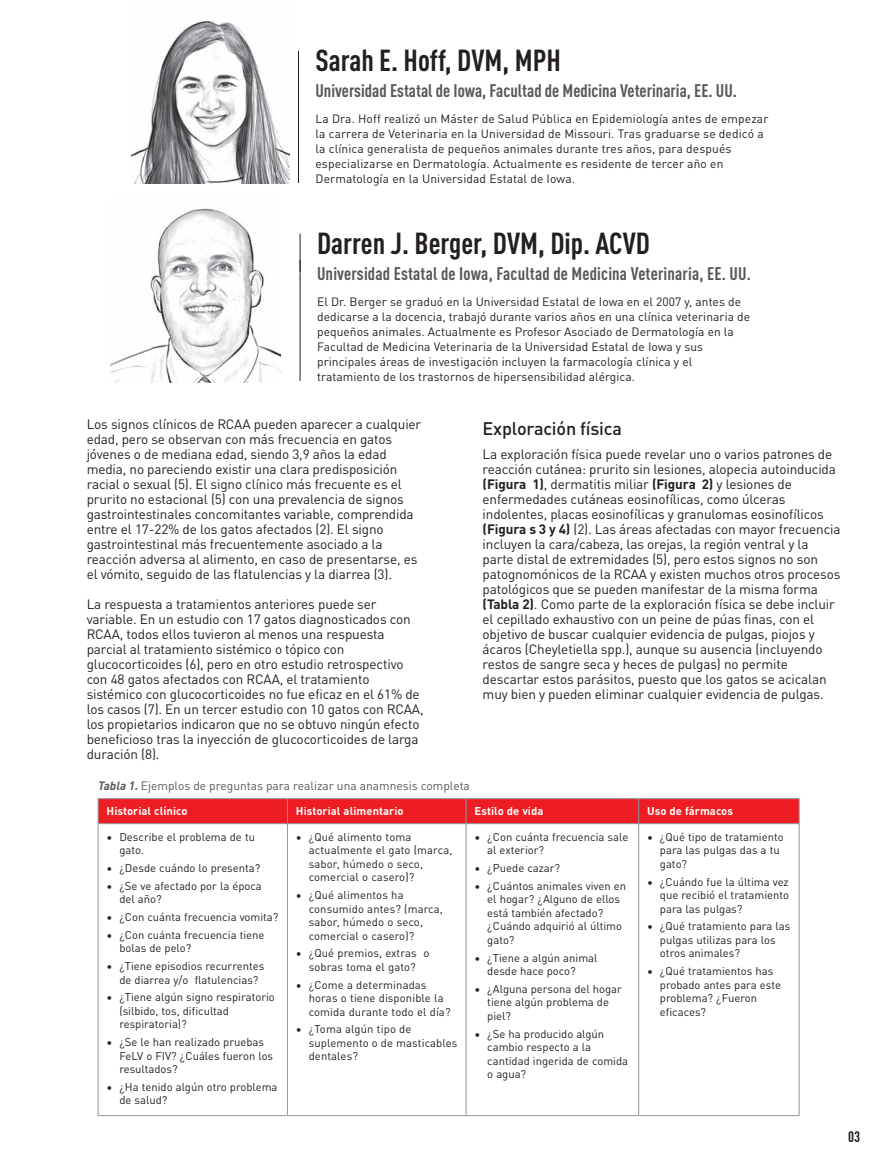
<style>
.page{position:relative;width:893px;height:1170px;background:#fff}
.page>*{position:absolute;margin:0;border:0;box-sizing:border-box;transform-origin:0 0}
.nom_auteur{font:700 condensed 30px "DIN Pro";color:#231f20}
.fonction_auteur{font:700 condensed 18px "DIN Pro";color:#57585a}
.GB_texte_courant{font:500 18px "DIN Pro";letter-spacing:-.01em;color:#231f20}
.t1{font:700 condensed 15px "DIN Pro";color:#231f20}
.GB_texte_courant-2{font:13.5px/15px "DIN Pro";letter-spacing:-.01em;color:#231f20}
.texte_auteur{font:12px/15px "DIN Pro";letter-spacing:.005em;color:#231f20}
.titre_legende_SANS{font:12px "DIN Pro";color:#57585a}
.t2{font:11.25px/13.5px "DIN Pro";color:#231f20}
.texte_blanc_tablo{font:700 11.25px "DIN Pro";letter-spacing:.005em;color:#fff}
.s1{font-weight:700}
.s2{font-weight:700;font-style:italic}
</style>
<div class="page">
<hr style="left:298px;top:51px;width:1px;height:38px;background:#231f20">
<hr style="left:298px;top:97px;width:1px;height:86px;background:#231f20">
<hr style="left:300px;top:234px;width:1px;height:38px;background:#231f20">
<svg style="left:300px;top:260px;width:1px;height:19px"></svg>
<hr style="left:300px;top:279px;width:1px;height:102px;background:#231f20">
<img style="left:111px;top:208px;width:170px;height:175px">
<img style="left:132px;top:20px;width:158px;height:163px">
<hr style="left:287px;top:823px;width:1px;height:292px;background:#939598">
<hr style="left:98px;top:1115px;width:189px;height:1px;background:#939598">
<hr style="left:287px;top:1115px;width:179px;height:1px;background:#939598">
<hr style="left:466px;top:1115px;width:173px;height:1px;background:#939598">
<hr style="left:639px;top:1115px;width:160px;height:1px;background:#939598">
<hr style="left:98px;top:823px;width:1px;height:292px;background:#939598">
<hr style="left:466px;top:823px;width:1px;height:292px;background:#939598">
<hr style="left:638px;top:823px;width:1px;height:292px;background:#939598">
<hr style="left:799px;top:823px;width:1px;height:292px;background:#939598">
<div style="left:98px;top:798px;width:702px;height:25px;background:#ee1d23"></div>
<hr style="left:98px;top:823px;width:189px;height:1px;background:#939598">
<hr style="left:287px;top:823px;width:179px;height:1px;background:#939598">
<hr style="left:466px;top:823px;width:173px;height:1px;background:#939598">
<hr style="left:639px;top:823px;width:160px;height:1px;background:#939598">
<hr style="left:98px;top:798px;width:189px;height:1px;background:#939598">
<hr style="left:287px;top:798px;width:179px;height:1px;background:#939598">
<hr style="left:466px;top:798px;width:173px;height:1px;background:#939598">
<hr style="left:639px;top:798px;width:160px;height:1px;background:#939598">
<p class="nom_auteur" style="left:315px;top:37px;width:247px">Sarah E. Hoff, DVM, MPH</p>
<p class="fonction_auteur" style="left:315px;top:77px;width:423px">Universidad Estatal de Iowa, Facultad de Medicina Veterinaria, EE. UU.</p>
<p class="texte_auteur" style="left:315px;top:110px;width:454px">La Dra. Hoff realizó un Máster de Salud Pública en Epidemiología antes de empezar la carrera de Veterinaria en la Universidad de Missouri. Tras graduarse se dedicó a la clínica generalista de pequeños animales durante tres años, para después especializarse en Dermatología. Actualmente es residente de tercer año en Dermatología en la Universidad Estatal de Iowa.</p>
<p class="nom_auteur" style="left:317px;top:220px;width:334px">Darren J. Berger, DVM, Dip. ACVD</p>
<p class="fonction_auteur" style="left:317px;top:260px;width:435px">Universidad Estatal de Iowa, Facultad de Medicina Veterinaria, EE. UU.</p>
<p class="texte_auteur" style="left:317px;top:293px;width:435px">El Dr. Berger se graduó en la Universidad Estatal de Iowa en el 2007 y, antes de dedicarse a la docencia, trabajó durante varios años en una clínica veterinaria de pequeños animales. Actualmente es Profesor Asociado de Dermatología en la Facultad de Medicina Veterinaria de la Universidad Estatal de Iowa y sus principales áreas de investigación incluyen la farmacología clínica y el tratamiento de los trastornos de hipersensibilidad alérgica.</p>
<p class="GB_texte_courant-2" style="left:87px;top:416px;width:336px">Los signos clínicos de RCAA pueden aparecer a cualquier edad, pero se observan con más frecuencia en gatos jóvenes o de mediana edad, siendo 3,9 años la edad media, no pareciendo existir una clara predisposición racial o sexual (5). El signo clínico más frecuente es el prurito no estacional (5) con una prevalencia de signos gastrointestinales concomitantes variable, comprendida entre el 17-22% de los gatos afectados (2). El signo gastrointestinal más frecuentemente asociado a la reacción adversa al alimento, en caso de presentarse, es el vómito, seguido de las flatulencias y la diarrea (3).</p>
<p class="GB_texte_courant-2" style="left:87px;top:596px;width:338px">La respuesta a tratamientos anteriores puede ser variable. En un estudio con 17 gatos diagnosticados con RCAA, todos ellos tuvieron al menos una respuesta parcial al tratamiento sistémico o tópico con glucocorticoides (6), pero en otro estudio retrospectivo con 48 gatos afectados con RCAA, el tratamiento sistémico con glucocorticoides no fue eficaz en el 61% de los casos (7). En un tercer estudio con 10 gatos con RCAA, los propietarios indicaron que no se obtuvo ningún efecto beneficioso tras la inyección de glucocorticoides de larga duración (8).</p>
<p class="GB_texte_courant" style="left:483px;top:416px;width:141px">Exploración física</p>
<p class="GB_texte_courant-2" style="left:483px;top:446px;width:359px">La exploración física puede revelar uno o varios patrones de reacción cutánea: prurito sin lesiones, alopecia autoinducida <span class="s1">(Figura 1)</span>, dermatitis miliar <span class="s1">(Figura 2)</span> y lesiones de enfermedades cutáneas eosinofílicas, como úlceras indolentes, placas eosinofílicas y granulomas eosinofílicos <span class="s1">(Figura s 3 y 4)</span> (2). Las áreas afectadas con mayor frecuencia incluyen la cara/cabeza, las orejas, la región ventral y la parte distal de extremidades (5), pero estos signos no son patognomónicos de la RCAA y existen muchos otros procesos patológicos que se pueden manifestar de la misma forma <span class="s1">(Tabla 2)</span>. Como parte de la exploración física se debe incluir el cepillado exhaustivo con un peine de púas finas, con el objetivo de buscar cualquier evidencia de pulgas, piojos y ácaros (Cheyletiella spp.), aunque su ausencia (incluyendo restos de sangre seca y heces de pulgas) no permite descartar estos parásitos, puesto que los gatos se acicalan muy bien y pueden eliminar cualquier evidencia de pulgas.</p>
<p class="titre_legende_SANS" style="left:98px;top:776px;width:373px"><span class="s2">Tabla 1.</span> Ejemplos de preguntas para realizar una anamnesis completa</p>
<p class="texte_blanc_tablo" style="left:107px;top:801px;width:83px">Historial clínico</p>
<p class="texte_blanc_tablo" style="left:296px;top:801px;width:109px">Historial alimentario</p>
<p class="texte_blanc_tablo" style="left:475px;top:801px;width:70px">Estilo de vida</p>
<p class="texte_blanc_tablo" style="left:647px;top:801px;width:87px">Uso de fármacos</p>
<p class="t2" style="left:119px;top:829px;width:137px;text-indent:-13px">• Describe el problema de tu gato.</p>
<p class="t2" style="left:107px;top:860px;width:155px">• ¿Desde cuándo lo presenta?</p>
<p class="t2" style="left:119px;top:878px;width:144px;text-indent:-13px">• ¿Se ve afectado por la época del año?</p>
<p class="t2" style="left:107px;top:909px;width:173px">• ¿Con cuánta frecuencia vomita?</p>
<p class="t2" style="left:119px;top:927px;width:147px;text-indent:-13px">• ¿Con cuánta frecuencia tiene bolas de pelo?</p>
<p class="t2" style="left:119px;top:958px;width:146px;text-indent:-13px">• ¿Tiene episodios recurrentes de diarrea y/o flatulencias?</p>
<p class="t2" style="left:119px;top:989px;width:157px;text-indent:-13px">• ¿Tiene algún signo respiratorio (silbido, tos, dificultad respiratoria)?</p>
<p class="t2" style="left:119px;top:1034px;width:155px;text-indent:-13px">• ¿Se le han realizado pruebas<br>FeLV o FIV? ¿Cuáles fueron los resultados?</p>
<p class="t2" style="left:119px;top:1079px;width:160px;text-indent:-13px">• ¿Ha tenido algún otro problema de salud?</p>
<p class="t2" style="left:309px;top:829px;width:145px;text-indent:-13px">• ¿Qué alimento toma actualmente el gato (marca, sabor, húmedo o seco, comercial o casero)?</p>
<p class="t2" style="left:309px;top:887px;width:136px;text-indent:-13px">• ¿Qué alimentos ha consumido antes? (marca, sabor, húmedo o seco, comercial o casero)?</p>
<p class="t2" style="left:296px;top:945px;width:135px;text-align:center">• ¿Qué premios, extras o sobras toma el gato?</p>
<p class="t2" style="left:309px;top:977px;width:143px;text-indent:-13px">• ¿Come a determinadas horas o tiene disponible la comida durante todo el día?</p>
<p class="t2" style="left:309px;top:1021px;width:150px;text-indent:-13px">• ¿Toma algún tipo de suplemento o de masticables dentales?</p>
<p class="t2" style="left:487px;top:829px;width:142px;text-indent:-13px">• ¿Con cuánta frecuencia sale al exterior?</p>
<p class="t2" style="left:475px;top:860px;width:87px">• ¿Puede cazar?</p>
<p class="t2" style="left:487px;top:878px;width:140px;text-indent:-13px">• ¿Cuántos animales viven en el hogar? ¿Alguno de ellos está también afectado? ¿Cuándo adquirió al último gato?</p>
<p class="t2" style="left:487px;top:950px;width:112px;text-indent:-13px">• ¿Tiene a algún animal desde hace poco?</p>
<p class="t2" style="left:487px;top:981px;width:136px;text-indent:-13px">• ¿Alguna persona del hogar tiene algún problema de piel?</p>
<p class="t2" style="left:487px;top:1026px;width:142px;text-indent:-13px">• ¿Se ha producido algún cambio respecto a la cantidad ingerida de comida o agua?</p>
<p class="t2" style="left:660px;top:829px;width:125px;text-indent:-13px">• ¿Qué tipo de tratamiento para las pulgas das a tu gato?</p>
<p class="t2" style="left:660px;top:874px;width:131px;text-align:justify;text-indent:-13px">• ¿Cuándo fue la última vez que recibió el tratamiento para las pulgas?</p>
<p class="t2" style="left:660px;top:918px;width:132px;text-indent:-13px">• ¿Qué tratamiento para las pulgas utilizas para los otros animales?</p>
<p class="t2" style="left:660px;top:963px;width:123px;text-indent:-13px">• ¿Qué tratamientos has probado antes para este problema? ¿Fueron eficaces?</p>
<p class="t1" style="left:848px;top:1125px;width:14px">03</p>
</div>
